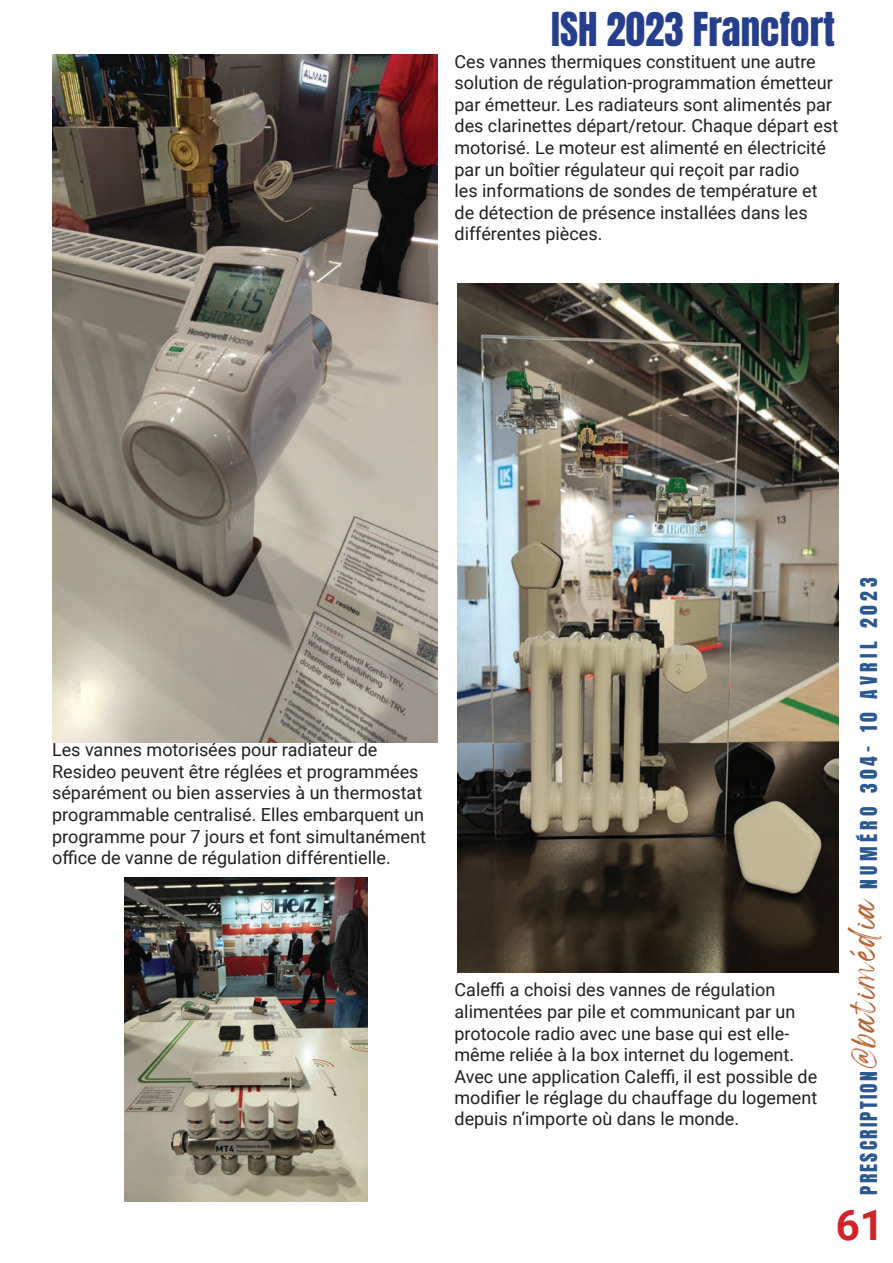
<style>
.page{position:relative;width:893px;height:1263px;background:#fff}
.page>*{position:absolute;margin:0;border:0;box-sizing:border-box;transform-origin:0 0}
.t1{font:700 42px "Roboto";color:#d1232a}
.t2{font:39px "Anton";color:#253f8e}
.t3{font:19.5px "Anton";letter-spacing:.22em;color:#2c5890}
.t4{font:18px/21.6px "Roboto";color:#231f20}
.s1{font-family:"Wonderful Branding Personal Use";color:#b96030}
</style>
<div class="page">
<img style="left:52px;top:54px;width:385px;height:688px">
<img style="left:124px;top:877px;width:243px;height:324px">
<img style="left:457px;top:283px;width:382px;height:689px">
<h2 class="t2" style="left:551px;top:10px;width:285px">ISH 2023 Francfort</h2>
<p class="t4" style="left:454px;top:50px;width:385px">Ces vannes thermiques constituent une autre solution de régulation-programmation émetteur par émetteur. Les radiateurs sont alimentés par des clarinettes départ/retour. Chaque départ est motorisé. Le moteur est alimenté en électricité par un boîtier régulateur qui reçoit par radio<br>les informations de sondes de température et de détection de présence installées dans les différentes pièces.</p>
<p class="t4" style="left:52px;top:738px;width:375px">Les vannes motorisées pour radiateur de Resideo peuvent être réglées et programmées séparément ou bien asservies à un thermostat programmable centralisé. Elles embarquent un programme pour 7 jours et font simultanément office de vanne de régulation différentielle.</p>
<p class="t4" style="left:454px;top:979px;width:364px">Caleffi a choisi des vannes de régulation alimentées par pile et communicant par un protocole radio avec une base qui est elle&shy;même reliée à la box internet du logement.<br>Avec une application Caleffi, il est possible de modifier le réglage du chauffage du logement depuis n’importe où dans le monde.</p>
<p class="t3" style="left:859px;top:1195px;width:619px;rotate:-90deg">PRESCRIPTION<span class="s1">@batimédia</span> NUMÉRO 304- 10 AVRIL 2023</p>
<h1 class="t1" style="left:836px;top:1196px;width:50px">61</h1>
</div>
